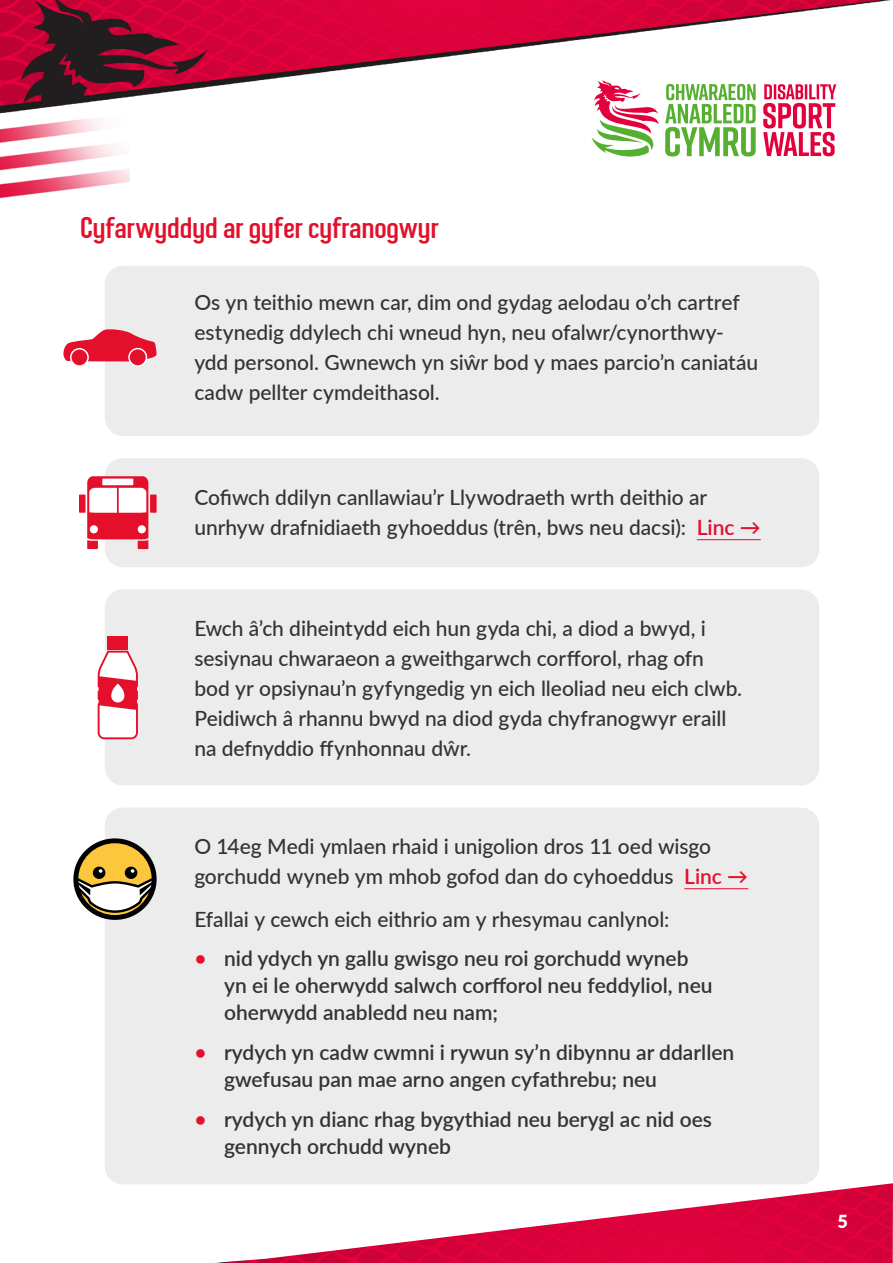
<style>
.page{position:relative;width:893px;height:1263px;background:#fff}
.page>*{position:absolute;margin:0;border:0;box-sizing:border-box;transform-origin:0 0}
.Paragraph_Style_1{font:30px "Infour";letter-spacing:-.005em;color:#e30f2b}
.Paragraph_Style_1-2{font:500 21px/30px "Lato";color:#333332}
.t1{font:600 21px/27px "Lato";color:#333332}
.t2{font:900 18px "Lato";color:#fff}
.s1{font-weight:600;color:#e30f2b}
.s2{color:#e30f2b}
</style>
<div class="page">
<img style="left:0;top:0;width:891px;height:199px">
<svg style="left:665px;top:84px;width:91px;height:73px"></svg>
<svg style="left:763px;top:84px;width:73px;height:72px"></svg>
<svg style="left:591px;top:80px;width:68px;height:77px"></svg>
<img style="left:216px;top:1183px;width:677px;height:80px">
<div style="left:105px;top:266px;width:714px;height:170px;background:#ececec;border-radius:18px"></div>
<svg style="left:63px;top:329px;width:94px;height:32px"></svg>
<div style="left:71px;top:349px;width:17px;height:17px;background:#e30f2b;border-radius:50%"></div>
<div style="left:70px;top:348px;width:19px;height:19px;border:2px solid #fff;border-radius:50%"></div>
<div style="left:129px;top:349px;width:17px;height:17px;background:#e30f2b;border-radius:50%"></div>
<div style="left:128px;top:348px;width:19px;height:19px;border:2px solid #fff;border-radius:50%"></div>
<div style="left:105px;top:458px;width:714px;height:109px;background:#ececec;border-radius:18px"></div>
<hr style="left:697px;top:539px;width:64px;height:1px;background:#e30f2b">
<svg style="left:87px;top:476px;width:61px;height:73px"></svg>
<div style="left:102px;top:479px;width:31px;height:6px;background:#fff"></div>
<div style="left:79px;top:494px;width:7px;height:19px;background:#e30f2b"></div>
<div style="left:150px;top:494px;width:7px;height:19px;background:#e30f2b"></div>
<hr style="left:117px;top:486px;width:2px;height:31px;background:#e30f2b">
<div style="left:90px;top:525px;width:8px;height:8px;background:#fff;border-radius:50%"></div>
<div style="left:138px;top:525px;width:8px;height:8px;background:#fff;border-radius:50%"></div>
<div style="left:105px;top:589px;width:714px;height:196px;background:#ececec;border-radius:18px"></div>
<div style="left:108px;top:636px;width:20px;height:13px;background:#e30f2b"></div>
<svg style="left:98px;top:651px;width:40px;height:88px;background:#f4a7b1"></svg>
<div style="left:105px;top:808px;width:714px;height:376px;background:#ececec;border-radius:18px"></div>
<hr style="left:684px;top:888px;width:64px;height:1px;background:#e30f2b">
<svg style="left:73px;top:838px;width:84px;height:82px"></svg>
<p class="Paragraph_Style_1" style="left:81px;top:205px;width:359px">Cyfarwyddyd ar gyfer cyfranogwyr</p>
<p class="Paragraph_Style_1-2" style="left:194px;top:287px;width:565px">Os yn teithio mewn car, dim ond gydag aelodau o’ch cartref estynedig ddylech chi wneud hyn, neu ofalwr/cynorthwy&shy;ydd personol. Gwnewch yn siŵr bod y maes parcio’n caniatáu cadw pellter cymdeithasol.</p>
<p class="Paragraph_Style_1-2" style="left:194px;top:481px;width:568px">Cofiwch ddilyn canllawiau’r Llywodraeth wrth deithio ar unrhyw drafnidiaeth gyhoeddus (trên, bws neu dacsi): <span class="s1">Linc →</span></p>
<p class="Paragraph_Style_1-2" style="left:194px;top:612px;width:549px">Ewch â’ch diheintydd eich hun gyda chi, a diod a bwyd, i sesiynau chwaraeon a gweithgarwch corfforol, rhag ofn bod yr opsiynau’n gyfyngedig yn eich lleoliad neu eich clwb.<br>Peidiwch â rhannu bwyd na diod gyda chyfranogwyr eraill na defnyddio ffynhonnau dŵr.</p>
<p class="Paragraph_Style_1-2" style="left:194px;top:830px;width:555px">O 14eg Medi ymlaen rhaid i unigolion dros 11 oed wisgo gorchudd wyneb ym mhob gofod dan do cyhoeddus <span class="s1">Linc →</span></p>
<p class="Paragraph_Style_1-2" style="left:194px;top:903px;width:477px">Efallai y cewch eich eithrio am y rhesymau canlynol:</p>
<p class="t1" style="left:224px;top:944px;width:490px;text-indent:-30px"><span class="s2">•</span> nid ydych yn gallu gwisgo neu roi gorchudd wyneb yn ei le oherwydd salwch corfforol neu feddyliol, neu oherwydd anabledd neu nam;</p>
<p class="t1" style="left:224px;top:1038px;width:512px;text-indent:-30px"><span class="s2">•</span> rydych yn cadw cwmni i rywun sy’n dibynnu ar ddarllen gwefusau pan mae arno angen cyfathrebu; neu</p>
<p class="t1" style="left:224px;top:1105px;width:489px;text-indent:-30px"><span class="s2">•</span> rydych yn dianc rhag bygythiad neu berygl ac nid oes gennych orchudd wyneb</p>
<p class="t2" style="left:838px;top:1208px;width:12px">5</p>
</div>
